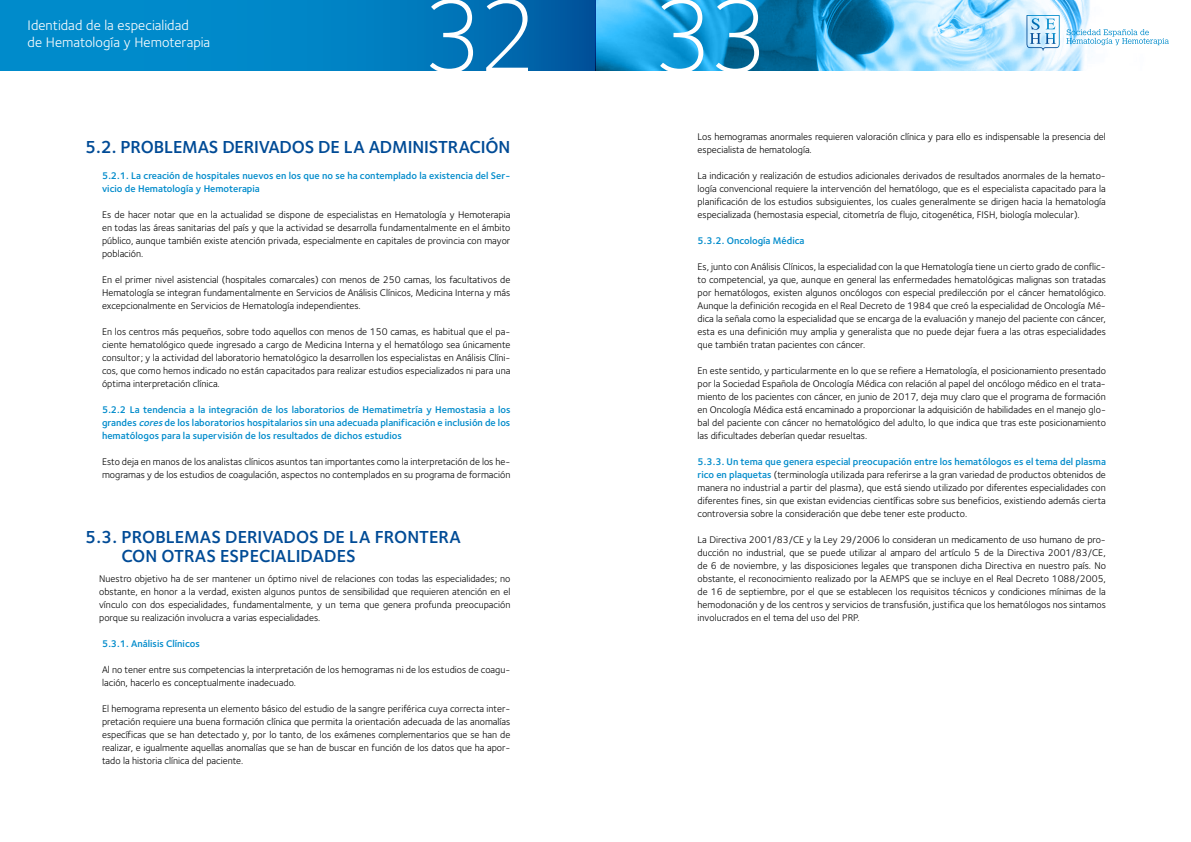
<style>
.page{position:relative;width:1191px;height:842px;background:#fff}
.page>*{position:absolute;margin:0;border:0;box-sizing:border-box;transform-origin:0 0}
.t1{font:300 107.7px "Foundry Sterling";color:#fff}
.t2{font:600 18px/19px "Foundry Sterling";color:#004b96}
.t3{font:14.3px/17.1px "Foundry Sterling";letter-spacing:.005em;color:#fff}
.t4{font:10px/13px "Foundry Sterling";color:#000;text-align:justify}
.t5{font:600 10px/13px "Foundry Sterling";color:#008bcb}
.s1{font-style:italic}
.s2{font-weight:600;color:#008bcb}
</style>
<div class="page">
<img style="left:595px;top:0;width:574px;height:71px">
<svg style="left:0;top:0;width:595px;height:71px;background:#007dc0"></svg>
<svg style="left:1026px;top:15px;width:33px;height:36px"></svg>
<svg style="left:1066px;top:29px;width:102px;height:16px"></svg>
<h3 class="t3" style="left:27px;top:16px;width:184px">Identidad de la especialidad<br>de Hematología y Hemoterapia</h3>
<h1 class="t1" style="left:422px;top:-26px;width:350px">32 33</h1>
<h2 class="t2" style="left:85px;top:137px;width:427px">5.2. PROBLEMAS DERIVADOS DE LA ADMINISTRACIÓN</h2>
<p class="t5" style="left:102px;top:169px;width:410px">5.2.1. La creación de hospitales nuevos en los que no se ha contemplado la existencia del Ser&shy;vicio de Hematología y Hemoterapia</p>
<p class="t4" style="left:102px;top:208px;width:410px">Es de hacer notar que en la actualidad se dispone de especialistas en Hematología y Hemoterapia en todas las áreas sanitarias del país y que la actividad se desarrolla fundamentalmente en el ámbito público, aunque también existe atención privada, especialmente en capitales de provincia con mayor población.</p>
<p class="t4" style="left:102px;top:273px;width:410px">En el primer nivel asistencial (hospitales comarcales) con menos de 250 camas, los facultativos de Hematología se integran fundamentalmente en Servicios de Análisis Clínicos, Medicina Interna y más excepcionalmente en Servicios de Hematología independientes.</p>
<p class="t4" style="left:102px;top:325px;width:410px">En los centros más pequeños, sobre todo aquellos con menos de 150 camas, es habitual que el pa&shy;ciente hematológico quede ingresado a cargo de Medicina Interna y el hematólogo sea únicamente consultor; y la actividad del laboratorio hematológico la desarrollen los especialistas en Análisis Clíni&shy;cos, que como hemos indicado no están capacitados para realizar estudios especializados ni para una óptima interpretación clínica.</p>
<p class="t5" style="left:102px;top:403px;width:410px;text-align:justify">5.2.2 La tendencia a la integración de los laboratorios de Hematimetría y Hemostasia a los grandes <span class="s1">cores</span>de los laboratorios hospitalarios sin una adecuada planificación e inclusión de los hematólogos para la supervisión de los resultados de dichos estudios</p>
<p class="t4" style="left:102px;top:455px;width:410px">Esto deja en manos de los analistas clínicos asuntos tan importantes como la interpretación de los he&shy;mogramas y de los estudios de coagulación, aspectos no contemplados en su programa de formación</p>
<h2 class="t2" style="left:121px;top:527px;width:341px;text-indent:-36px">5.3. PROBLEMAS DERIVADOS DE LA FRONTERA<br>CON OTRAS ESPECIALIDADES</h2>
<p class="t4" style="left:99px;top:572px;width:413px">Nuestro objetivo ha de ser mantener un óptimo nivel de relaciones con todas las especialidades; no obstante, en honor a la verdad, existen algunos puntos de sensibilidad que requieren atención en el vínculo con dos especialidades, fundamentalmente, y un tema que genera profunda preocupación porque su realización involucra a varias especialidades.</p>
<p class="t5" style="left:102px;top:637px;width:99px">5.3.1. Análisis Clínicos</p>
<p class="t4" style="left:102px;top:663px;width:410px">Al no tener entre sus competencias la interpretación de los hemogramas ni de los estudios de coagu&shy;lación, hacerlo es conceptualmente inadecuado.</p>
<p class="t4" style="left:102px;top:702px;width:410px">El hemograma representa un elemento básico del estudio de la sangre periférica cuya correcta inter&shy;pretación requiere una buena formación clínica que permita la orientación adecuada de las anomalías específicas que se han detectado y, por lo tanto, de los exámenes complementarios que se han de realizar, e igualmente aquellas anomalías que se han de buscar en función de los datos que ha apor&shy;tado la historia clínica del paciente.</p>
<p class="t4" style="left:697px;top:130px;width:410px">Los hemogramas anormales requieren valoración clínica y para ello es indispensable la presencia del especialista de hematología.</p>
<p class="t4" style="left:697px;top:169px;width:410px">La indicación y realización de estudios adicionales derivados de resultados anormales de la hemato&shy;logía convencional requiere la intervención del hematólogo, que es el especialista capacitado para la planificación de los estudios subsiguientes, los cuales generalmente se dirigen hacia la hematología especializada (hemostasia especial, citometría de flujo, citogenética, FISH, biología molecular).</p>
<p class="t5" style="left:697px;top:234px;width:108px">5.3.2. Oncología Médica</p>
<p class="t4" style="left:697px;top:260px;width:410px">Es, junto con Análisis Clínicos, la especialidad con la que Hematología tiene un cierto grado de conflic&shy;to competencial, ya que, aunque en general las enfermedades hematológicas malignas son tratadas por hematólogos, existen algunos oncólogos con especial predilección por el cáncer hematológico.<br>Aunque la definición recogida en el Real Decreto de 1984 que creó la especialidad de Oncología Mé&shy;dica la señala como la especialidad que se encarga de la evaluación y manejo del paciente con cáncer, esta es una definición muy amplia y generalista que no puede dejar fuera a las otras especialidades que también tratan pacientes con cáncer.</p>
<p class="t4" style="left:697px;top:364px;width:410px">En este sentido, y particularmente en lo que se refiere a Hematología, el posicionamiento presentado por la Sociedad Española de Oncología Médica con relación al papel del oncólogo médico en el trata&shy;miento de los pacientes con cáncer, en junio de 2017, deja muy claro que el programa de formación en Oncología Médica está encaminado a proporcionar la adquisición de habilidades en el manejo glo&shy;bal del paciente con cáncer no hematológico del adulto, lo que indica que tras este posicionamiento las dificultades deberían quedar resueltas.</p>
<p class="t4" style="left:697px;top:455px;width:410px"><span class="s2">5.3.3. Un tema que genera especial preocupación entre los hematólogos es el tema del plasma rico en plaquetas</span> (terminología utilizada para referirse a la gran variedad de productos obtenidos de manera no industrial a partir del plasma), que está siendo utilizado por diferentes especialidades con diferentes fines, sin que existan evidencias científicas sobre sus beneficios, existiendo además cierta controversia sobre la consideración que debe tener este producto.</p>
<p class="t4" style="left:697px;top:533px;width:410px">La Directiva 2001/83/CE y la Ley 29/2006 lo consideran un medicamento de uso humano de pro&shy;ducción no industrial, que se puede utilizar al amparo del artículo 5 de la Directiva 2001/83/CE, de 6 de noviembre, y las disposiciones legales que transponen dicha Directiva en nuestro país. No obstante, el reconocimiento realizado por la AEMPS que se incluye en el Real Decreto 1088/2005, de 16 de septiembre, por el que se establecen los requisitos técnicos y condiciones mínimas de la hemodonación y de los centros y servicios de transfusión, justifica que los hematólogos nos sintamos involucrados en el tema del uso del PRP.</p>
</div>
